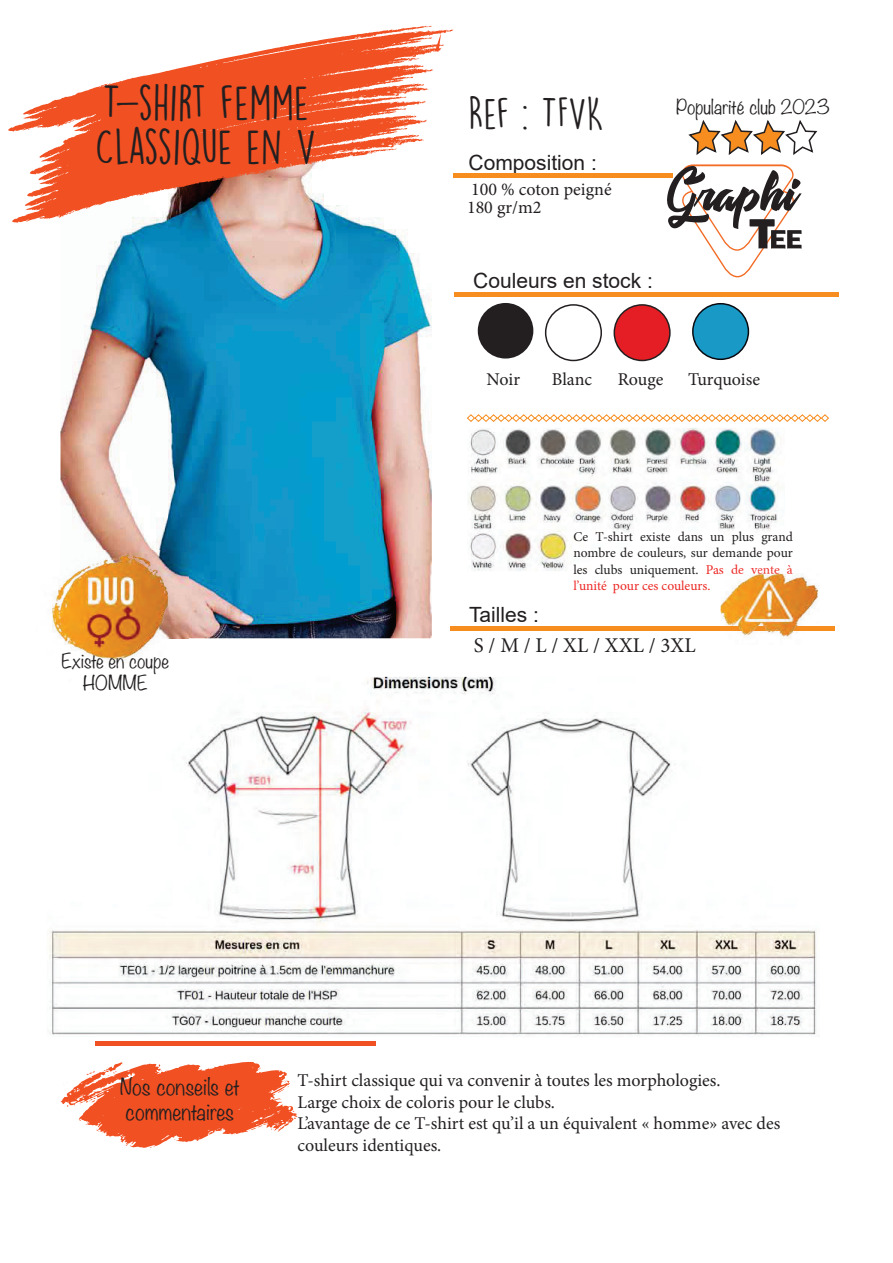
<style>
.page{position:relative;width:893px;height:1263px;background:#fff}
.page>*{position:absolute;margin:0;border:0;box-sizing:border-box;transform-origin:0 0}
.t1{font:45px/43.5px "DK Lemon Yellow Sun";color:#231f20}
.t2{font:40.5px "DK Lemon Yellow Sun";color:#231f20}
.t3{font:21px "Arial";color:#231f20}
.t4{font:300 21px/25.2px "Noteworthy";color:#231f20}
.t5{font:21px "Minion Pro";color:#231f20}
.t6{font:18px/21.6px "Minion Pro";color:#231f20}
.t7{font:300 18px/21.6px "Noteworthy";color:#231f20;text-align:center}
.t8{font:13.5px/16.2px "Minion Pro";color:#231f20;text-align:justify}
.s1{color:#ec2723}
</style>
<div class="page">
<img style="left:61px;top:223px;width:371px;height:415px">
<svg style="left:8px;top:26px;width:445px;height:197px"></svg>
<svg style="left:412px;top:87px;width:11px;height:4px"></svg>
<svg style="left:28px;top:127px;width:8px;height:3px"></svg>
<svg style="left:48px;top:169px;width:7px;height:3px"></svg>
<div style="left:478px;top:303px;width:55px;height:56px;background:#231f20;border-radius:50%"></div>
<div style="left:545px;top:304px;width:57px;height:57px;border:2px solid #231f20;border-radius:50%"></div>
<svg style="left:61px;top:1062px;width:236px;height:86px"></svg>
<div style="left:454px;top:173px;width:219px;height:5px;background:#f68d1e"></div>
<hr style="left:454px;top:292px;width:385px;height:4px;background:#f68d1e">
<hr style="left:450px;top:627px;width:384px;height:4px;background:#f68d1e">
<hr style="left:96px;top:1041px;width:280px;height:4px;background:#f15022">
<svg style="left:667px;top:164px;width:135px;height:113px"></svg>
<svg style="left:688px;top:120px;width:130px;height:35px"></svg>
<div style="left:614px;top:305px;width:56px;height:55px;background:#e51d24;border-radius:50%"></div>
<div style="left:613px;top:304px;width:58px;height:57px;border:2px solid #231f20;border-radius:50%"></div>
<div style="left:693px;top:304px;width:55px;height:55px;background:#1899c6;border-radius:50%"></div>
<div style="left:692px;top:303px;width:57px;height:57px;border:2px solid #090a10;border-radius:50%"></div>
<svg style="left:467px;top:414px;width:362px;height:8px"></svg>
<img style="left:49px;top:677px;width:771px;height:360px">
<img style="left:468px;top:428px;width:313px;height:143px">
<img style="left:706px;top:564px;width:75px;height:7px">
<img style="left:52px;top:579px;width:137px;height:82px">
<img style="left:61px;top:550px;width:128px;height:88px">
<img style="left:49px;top:677px;width:140px;height:26px">
<img style="left:720px;top:573px;width:99px;height:66px">
<img style="left:720px;top:627px;width:99px;height:4px">
<img style="left:720px;top:573px;width:73px;height:1px">
<img style="left:720px;top:568px;width:61px;height:3px">
<h1 class="t1" style="left:95px;top:84px;width:223px">T-SHIRT FEMME<br>CLASSIQUE EN V</h1>
<p class="t7" style="left:61px;top:649px;width:109px">Existe en coupe<br>HOMME</p>
<h2 class="t2" style="left:468px;top:92px;width:137px">REF : TFVK</h2>
<p class="t3" style="left:468px;top:151px;width:130px">Composition :</p>
<p class="t6" style="left:467px;top:182px;width:146px;line-height:18px">100 % coton peigné<br>180 gr/m2</p>
<p class="t3" style="left:473px;top:269px;width:181px">Couleurs en stock :</p>
<p class="t7" style="left:676px;top:95px;width:155px">Popularité club 2023</p>
<p class="t6" style="left:487px;top:370px;width:35px">Noir</p>
<p class="t6" style="left:552px;top:370px;width:42px">Blanc</p>
<p class="t6" style="left:618px;top:370px;width:47px">Rouge</p>
<p class="t6" style="left:688px;top:370px;width:74px">Turquoise</p>
<p class="t3" style="left:469px;top:603px;width:71px">Tailles :</p>
<p class="t8" style="left:573px;top:530px;width:221px">Ce T-shirt existe dans un plus grand nombre de couleurs, sur demande pour les clubs uniquement. <span class="s1">Pas de vente à l’unité pour ces couleurs.</span></p>
<p class="t5" style="left:474px;top:637px;width:223px">S / M / L / XL / XXL / 3XL</p>
<p class="t4" style="left:120px;top:1072px;width:121px">Nos conseils et commentaires</p>
<p class="t6" style="left:297px;top:1071px;width:484px">T-shirt classique qui va convenir à toutes les morphologies.<br>Large choix de coloris pour le clubs.<br>L’avantage de ce T-shirt est qu’il a un équivalent « homme» avec des couleurs identiques.</p>
</div>
